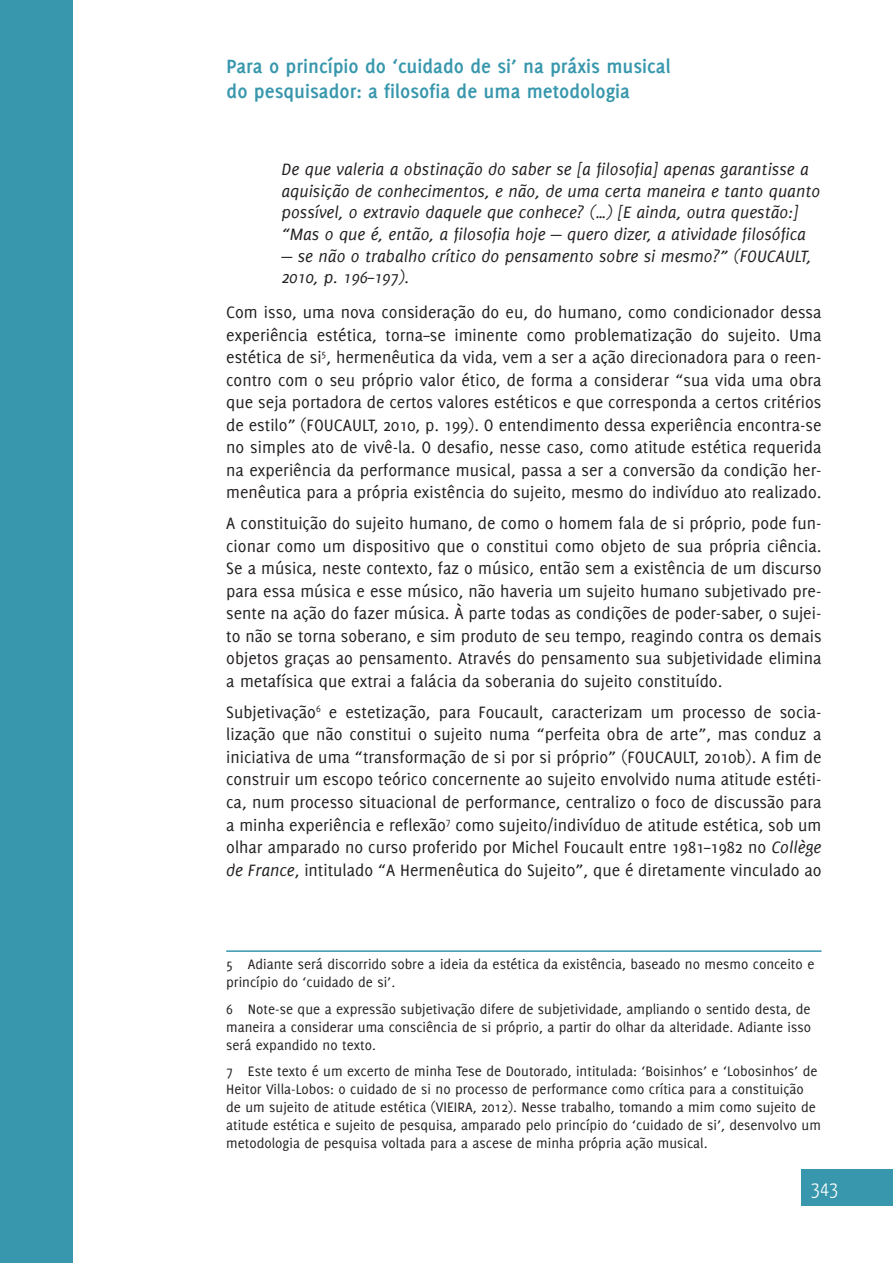
<style>
.page{position:relative;width:893px;height:1263px;background:#fff}
.page>*{position:absolute;margin:0;border:0;box-sizing:border-box;transform-origin:0 0}
.t1{font:700 21px/25.2px "Delicious";color:#3897ac}
.t2{font:300 21px "Yanone Kaffeesatz";color:#fff}
.t3{font:18px/22.5px "Delicious";color:#231f20;text-align:justify}
.t4{font:italic 18px/21.6px "Delicious";color:#231f20}
.t5{font:15px/18px "Delicious";color:#231f20}
.s1{font-style:italic}
</style>
<div class="page">
<div style="left:0;top:0;width:72px;height:1263px;background:#3897ac"></div>
<div style="left:802px;top:1170px;width:91px;height:36px;background:#3897ac"></div>
<hr style="left:226px;top:950px;width:595px;height:2px;background:#3897ac">
<p class="t1" style="left:227px;top:53px;width:446px">Para o princípio do ‘cuidado de si’ na práxis musical do pesquisador: a filosofia de uma metodologia</p>
<p class="t4" style="left:281px;top:158px;width:540px">De que valeria a obstinação do saber se [a filosofia] apenas garantisse a aquisição de conhecimentos, e não, de uma certa maneira e tanto quanto possível, o extravio daquele que conhece? (…) [E ainda, outra questão:] “Mas o que é, então, a filosofia hoje — quero dizer, a atividade filosófica</p>
<p class="t4" style="left:281px;top:245px;width:531px">— se não o trabalho crítico do pensamento sobre si mesmo?” (FOUCAULT,<br>2010, p. 196–197).</p>
<p class="t3" style="left:226px;top:301px;width:597px">Com isso, uma nova consideração do eu, do humano, como condicionador dessa experiência estética, torna–se iminente como problematização do sujeito. Uma estética de si<sup>5</sup>, hermenêutica da vida, vem a ser a ação direcionadora para o reen&shy;contro com o seu próprio valor ético, de forma a considerar “sua vida uma obra que seja portadora de certos valores estéticos e que corresponda a certos critérios de estilo” (FOUCAULT, 2010, p. 199). O entendimento dessa experiência encontra-se no simples ato de vivê-la. O desafio, nesse caso, como atitude estética requerida na experiência da performance musical, passa a ser a conversão da condição her&shy;menêutica para a própria existência do sujeito, mesmo do indivíduo ato realizado.</p>
<p class="t3" style="left:226px;top:512px;width:597px">A constituição do sujeito humano, de como o homem fala de si próprio, pode fun&shy;cionar como um dispositivo que o constitui como objeto de sua própria ciência.<br>Se a música, neste contexto, faz o músico, então sem a existência de um discurso para essa música e esse músico, não haveria um sujeito humano subjetivado pre&shy;sente na ação do fazer música. À parte todas as condições de poder-saber, o sujei&shy;to não se torna soberano, e sim produto de seu tempo, reagindo contra os demais objetos graças ao pensamento. Através do pensamento sua subjetividade elimina a metafísica que extrai a falácia da soberania do sujeito constituído.</p>
<p class="t3" style="left:226px;top:701px;width:597px">Subjetivação<sup>6</sup> e estetização, para Foucault, caracterizam um processo de socia&shy;lização que não constitui o sujeito numa “perfeita obra de arte”, mas conduz a iniciativa de uma “transformação de si por si próprio” (FOUCAULT, 2010b). A fim de construir um escopo teórico concernente ao sujeito envolvido numa atitude estéti&shy;ca, num processo situacional de performance, centralizo o foco de discussão para a minha experiência e reflexão<sup>7</sup> como sujeito/indivíduo de atitude estética, sob um olhar amparado no curso proferido por Michel Foucault entre 1981–1982 no <span class="s1">Collège de France</span>, intitulado “A Hermenêutica do Sujeito”, que é diretamente vinculado ao</p>
<p class="t5" style="left:226px;top:955px;width:590px">5 Adiante será discorrido sobre a ideia da estética da existência, baseado no mesmo conceito e princípio do ‘cuidado de si’.</p>
<p class="t5" style="left:226px;top:999px;width:586px;text-align:justify">6 Note-se que a expressão subjetivação difere de subjetividade, ampliando o sentido desta, de maneira a considerar uma consciência de si próprio, a partir do olhar da alteridade. Adiante isso será expandido no texto.</p>
<p class="t5" style="left:226px;top:1062px;width:596px">7 Este texto é um excerto de minha Tese de Doutorado, intitulada: ‘Boisinhos’ e ‘Lobosinhos’ de Heitor Villa-Lobos: o cuidado de si no processo de performance como crítica para a constituição de um sujeito de atitude estética (VIEIRA, 2012). Nesse trabalho, tomando a mim como sujeito de atitude estética e sujeito de pesquisa, amparado pelo princípio do ‘cuidado de si’, desenvolvo um metodologia de pesquisa voltada para a ascese de minha própria ação musical.</p>
<p class="t2" style="left:811px;top:1176px;width:29px">343</p>
</div>
